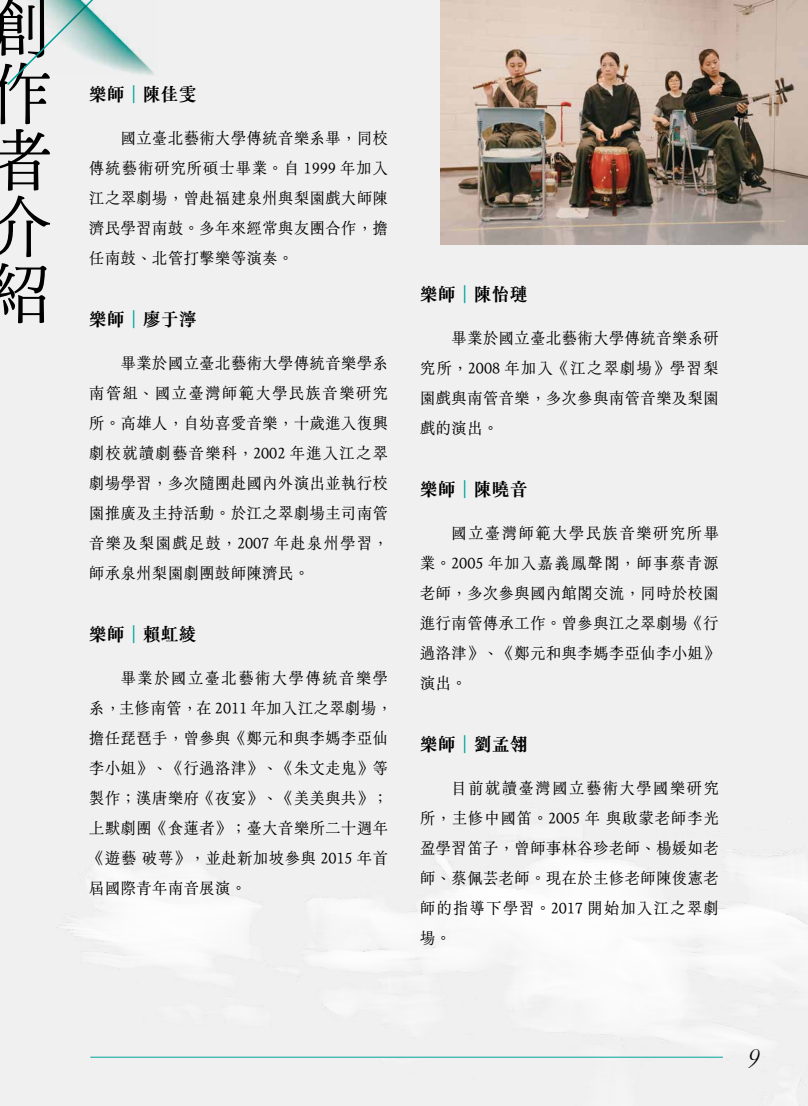
<style>
.page{position:relative;width:808px;height:1106px;background:#f0f0f0}
.page>*{position:absolute;margin:0;border:0;box-sizing:border-box;transform-origin:0 0}
.t1{font:66.45px/66.4px "jf lanyangming 1.0 Book";color:#000;text-align:justify}
.t2{font:30px "Garamond Premr Pro Lt It Disp";color:#000}
.t3{font:700 18px "jf lanyangming 1.0 Semi";color:#000}
.t4{font:15.75px/30px "jf lanyangming 1.0 Book";color:#000;text-align:justify}
.s1{color:#00a29a}
</style>
<div class="page">
<img style="left:57px;top:844px;width:750px;height:259px">
<hr style="left:90px;top:1056px;width:633px;height:1px;background:#00a29a">
<img style="left:15px;top:0;width:139px;height:76px">
<img style="left:441px;top:0;width:367px;height:244px">
<h1 class="t1" style="left:-13px;top:-13px;width:64px">創作者介紹</h1>
<p class="t3" style="left:89px;top:80px;width:109px">樂師<span class="s1">｜</span>陳佳雯</p>
<p class="t4" style="left:89px;top:121px;width:301px;text-indent:32px">國立臺北藝術大學傳統音樂系畢，同校傳統藝術研究所碩士畢業。自 1999 年加入江之翠劇場，曾赴福建泉州與梨園戲大師陳濟民學習南鼓。多年來經常與友團合作，擔任南鼓、北管打擊樂等演奏。</p>
<p class="t3" style="left:89px;top:305px;width:109px">樂師<span class="s1">｜</span>廖于濘</p>
<p class="t4" style="left:89px;top:346px;width:301px;text-indent:32px">畢業於國立臺北藝術大學傳統音樂學系南管組、國立臺灣師範大學民族音樂研究所。高雄人，自幼喜愛音樂，十歲進入復興劇校就讀劇藝音樂科，2002 年進入江之翠劇場學習，多次隨團赴國內外演出並執行校園推廣及主持活動。於江之翠劇場主司南管音樂及梨園戲足鼓，2007 年赴泉州學習，師承泉州梨園劇團鼓師陳濟民。</p>
<p class="t3" style="left:89px;top:620px;width:109px">樂師<span class="s1">｜</span>賴虹綾</p>
<p class="t4" style="left:89px;top:661px;width:305px;text-align:left;text-indent:32px">畢業於國立臺北藝術大學傳統音樂學系，主修南管，在 2011 年加入江之翠劇場，擔任琵琶手，曾參與《鄭元和與李媽李亞仙李小姐》、《行過洛津》、《朱文走鬼》等製作；漢唐樂府《夜宴》、《美美與共》；上默劇團《食蓮者》；臺大音樂所二十週年《遊藝 破萼》，並赴新加坡參與 2015 年首屆國際青年南音展演。</p>
<p class="t3" style="left:420px;top:279px;width:109px">樂師<span class="s1">｜</span>陳怡璉</p>
<p class="t4" style="left:420px;top:321px;width:301px;text-indent:32px">畢業於國立臺北藝術大學傳統音樂系研究所，2008 年加入《江之翠劇場》學習梨園戲與南管音樂，多次參與南管音樂及梨園戲的演出。</p>
<p class="t3" style="left:420px;top:474px;width:109px">樂師<span class="s1">｜</span>陳曉音</p>
<p class="t4" style="left:420px;top:516px;width:301px;text-indent:32px">國立臺灣師範大學民族音樂研究所畢業。2005 年加入嘉義鳳聲閣，師事蔡青源老師，多次參與國內館閣交流，同時於校園進行南管傳承工作。曾參與江之翠劇場《行過洛津》、《鄭元和與李媽李亞仙李小姐》演出。</p>
<p class="t3" style="left:420px;top:729px;width:109px">樂師<span class="s1">｜</span>劉孟翎</p>
<p class="t4" style="left:420px;top:771px;width:301px;text-indent:32px">目前就讀臺灣國立藝術大學國樂研究所，主修中國笛。2005 年 與啟蒙老師李光盈學習笛子，曾師事林谷珍老師、楊媛如老師、蔡佩芸老師。現在於主修老師陳俊憲老師的指導下學習。2017 開始加入江之翠劇場。</p>
<h2 class="t2" style="left:747px;top:1042px;width:14px">9</h2>
</div>
